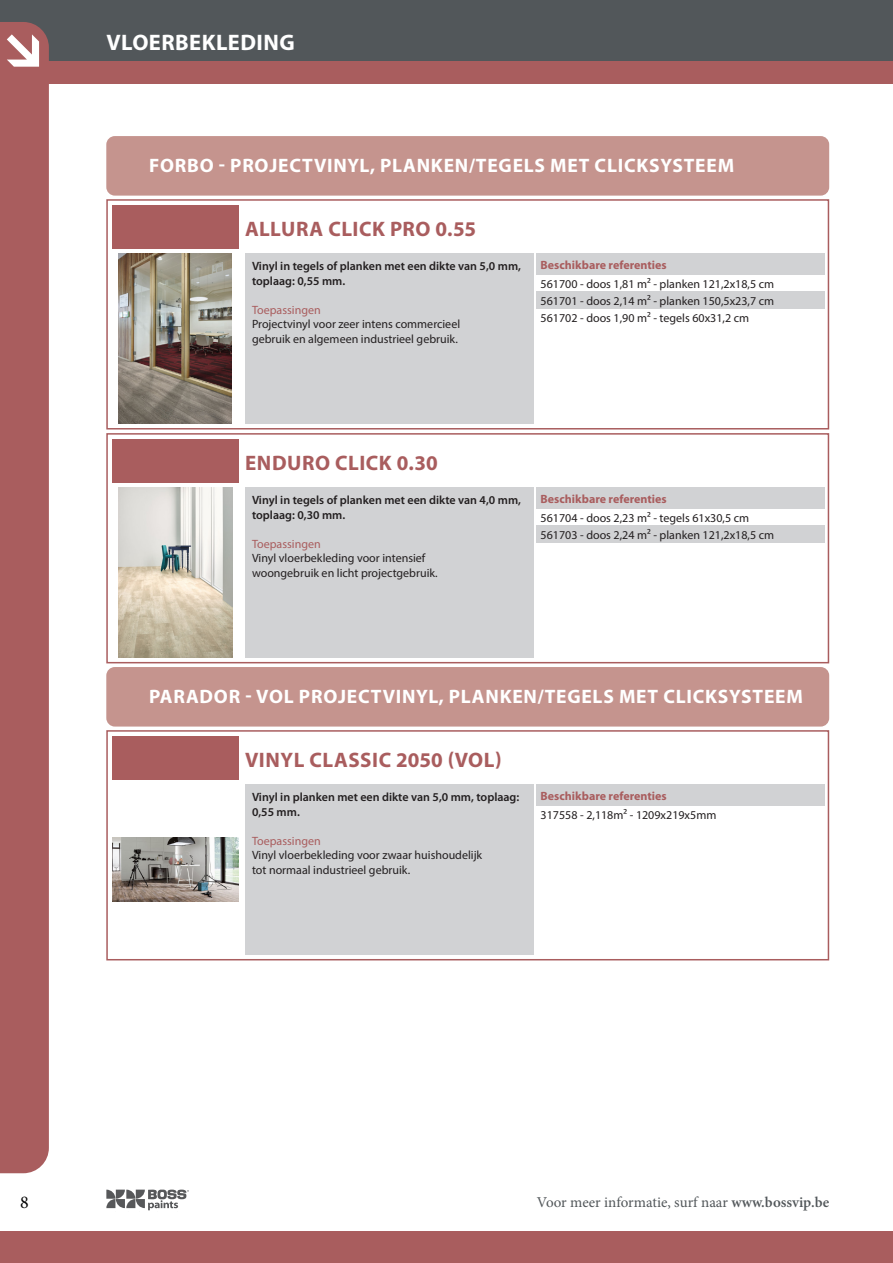
<style>
.page{position:relative;width:893px;height:1263px;background:#fff}
.page>*{position:absolute;margin:0;border:0;box-sizing:border-box;transform-origin:0 0}
.t1{font:700 22.5px "Myriad Pro";letter-spacing:.02em;color:#fff}
._03_productname_titl{font:700 21px "Myriad Pro";letter-spacing:.025em;color:#a95d5e}
._02_subtitle_single{font:700 19.5px "Myriad Pro";letter-spacing:.04em;color:#fff}
.t2{font:18px "Minion Pro";color:#000}
.t3{font:15px "Minion Pro";color:#52575a}
._01_bodytext_table{font:12px/14.2px "Myriad Pro";color:#231f20}
._01_body_table_color{font:12px "Myriad Pro";color:#231f20}
._01_product_beschrij{font:600 12px/15px "Myriad Pro";color:#231f20}
._02_subtitles_table{font:700 12px "Myriad Pro";color:#a95d5e}
.s1{color:#a95d5e}
.s2{font-weight:600}
</style>
<div class="page">
<div style="left:0;top:0;width:893px;height:71px;background:#52575a"></div>
<svg style="left:106px;top:1189px;width:83px;height:21px"></svg>
<div style="left:0;top:22px;width:49px;height:1151px;background:#a95d5e"></div>
<div style="left:0;top:1231px;width:893px;height:32px;background:#a95d5e"></div>
<div style="left:0;top:61px;width:893px;height:22px;background:#a95d5e"></div>
<div style="left:7px;top:30px;width:34px;height:42px;background:#a95d5e"></div>
<svg style="left:7px;top:34px;width:32px;height:33px"></svg>
<div style="left:106px;top:136px;width:723px;height:60px;background:#c5948e;border-radius:9px"></div>
<div style="left:112px;top:205px;width:126px;height:44px;background:#a95d5e"></div>
<img style="left:119px;top:254px;width:113px;height:170px">
<div style="left:245px;top:254px;width:289px;height:170px;background:#d1d2d4"></div>
<div style="left:536px;top:254px;width:289px;height:21px;background:#d1d2d4"></div>
<div style="left:536px;top:292px;width:289px;height:17px;background:#d1d2d4"></div>
<div style="left:106px;top:199px;width:723px;height:230px;border:2px solid #a95d5e"></div>
<div style="left:112px;top:439px;width:126px;height:44px;background:#a95d5e"></div>
<img style="left:118px;top:488px;width:114px;height:170px">
<div style="left:245px;top:488px;width:289px;height:170px;background:#d1d2d4"></div>
<div style="left:536px;top:488px;width:289px;height:21px;background:#d1d2d4"></div>
<div style="left:536px;top:526px;width:289px;height:17px;background:#d1d2d4"></div>
<div style="left:106px;top:433px;width:723px;height:230px;border:2px solid #a95d5e"></div>
<div style="left:106px;top:667px;width:723px;height:59px;background:#c5948e;border-radius:9px"></div>
<div style="left:112px;top:736px;width:126px;height:44px;background:#a95d5e"></div>
<img style="left:112px;top:838px;width:126px;height:64px">
<div style="left:245px;top:785px;width:289px;height:170px;background:#d1d2d4"></div>
<div style="left:536px;top:785px;width:289px;height:21px;background:#d1d2d4"></div>
<div style="left:106px;top:730px;width:723px;height:230px;border:2px solid #a95d5e"></div>
<p class="t1" style="left:107px;top:28px;width:190px">VLOERBEKLEDING</p>
<p class="_02_subtitle_single" style="left:149px;top:153px;width:587px">FORBO - PROJECTVINYL, PLANKEN/TEGELS MET CLICKSYSTEEM</p>
<p class="_03_productname_titl" style="left:245px;top:215px;width:233px">ALLURA CLICK PRO 0.55</p>
<p class="_01_product_beschrij" style="left:252px;top:258px;width:270px">Vinyl in tegels of planken met een dikte van 5,0 mm, toplaag: 0,55 mm.</p>
<p class="_01_bodytext_table" style="left:252px;top:303px;width:210px"><span class="s1">Toepassingen<br></span>Projectvinyl voor zeer intens commercieel gebruik en algemeen industrieel gebruik.</p>
<p class="_02_subtitles_table" style="left:541px;top:257px;width:128px">Beschikbare referenties</p>
<p class="_01_body_table_color" style="left:541px;top:276px;width:235px">561700 - doos 1,81 m² - planken 121,2x18,5 cm</p>
<p class="_01_body_table_color" style="left:541px;top:293px;width:235px">561701 - doos 2,14 m² - planken 150,5x23,7 cm</p>
<p class="_01_body_table_color" style="left:541px;top:310px;width:210px">561702 - doos 1,90 m² - tegels 60x31,2 cm</p>
<p class="_03_productname_titl" style="left:245px;top:449px;width:194px">ENDURO CLICK 0.30</p>
<p class="_01_product_beschrij" style="left:252px;top:492px;width:270px">Vinyl in tegels of planken met een dikte van 4,0 mm, toplaag: 0,30 mm.</p>
<p class="_01_bodytext_table" style="left:252px;top:537px;width:187px"><span class="s1">Toepassingen<br></span>Vinyl vloerbekleding voor intensief woongebruik en licht projectgebruik.</p>
<p class="_02_subtitles_table" style="left:541px;top:491px;width:128px">Beschikbare referenties</p>
<p class="_01_body_table_color" style="left:541px;top:510px;width:210px">561704 - doos 2,23 m² - tegels 61x30,5 cm</p>
<p class="_01_body_table_color" style="left:541px;top:527px;width:235px">561703 - doos 2,24 m² - planken 121,2x18,5 cm</p>
<p class="_02_subtitle_single" style="left:149px;top:684px;width:655px">PARADOR - VOL PROJECTVINYL, PLANKEN/TEGELS MET CLICKSYSTEEM</p>
<p class="_03_productname_titl" style="left:245px;top:746px;width:258px">VINYL CLASSIC 2050 (VOL)</p>
<p class="_01_product_beschrij" style="left:252px;top:789px;width:269px">Vinyl in planken met een dikte van 5,0 mm, toplaag:<br>0,55 mm.</p>
<p class="_01_bodytext_table" style="left:252px;top:834px;width:232px"><span class="s1">Toepassingen<br></span>Vinyl vloerbekleding voor zwaar huishoudelijk tot normaal industrieel gebruik.</p>
<p class="_02_subtitles_table" style="left:541px;top:788px;width:128px">Beschikbare referenties</p>
<p class="_01_body_table_color" style="left:541px;top:807px;width:177px">317558 - 2,118m² - 1209x219x5mm</p>
<h3 class="t2" style="left:20px;top:1190px;width:10px">8</h3>
<p class="t3" style="left:537px;top:1192px;width:294px">Voor meer informatie, surf naar <span class="s2">www.bossvip.be</span></p>
</div>
